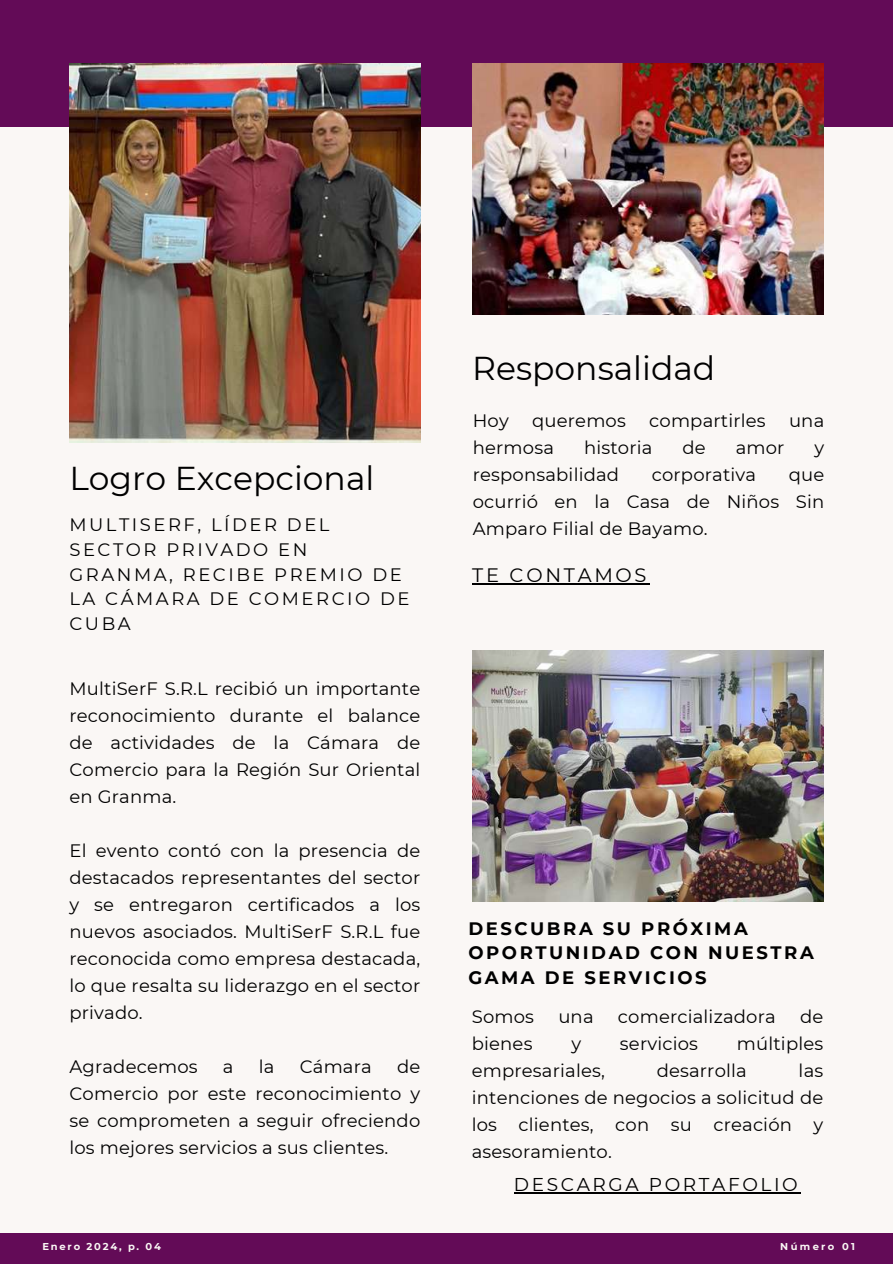
<style>
.page{position:relative;width:893px;height:1264px;background:#fff}
.page>*{position:absolute;margin:0;border:0;box-sizing:border-box;transform-origin:0 0}
.t1{font:33px "Montserrat";color:#000}
.t2{font:19.35px "Montserrat";letter-spacing:.14em;color:#000}
.t3{font:18.45px "Montserrat";letter-spacing:.14em;color:#000}
.t4{font:18px/27px "Montserrat";letter-spacing:.01em;color:#000;text-align:justify}
.t5{font:18px/24.8px "Montserrat";letter-spacing:.14em;color:#000}
.t6{font:700 18px/24.8px "Montserrat";letter-spacing:.14em;color:#000}
.t7{font:700 9.9px "Montserrat";letter-spacing:.18em;color:#faf7f5}
.t8{font:700 9.9px "Montserrat";letter-spacing:.24em;color:#faf7f5}
</style>
<div class="page">
<div style="left:0;top:0;width:892px;height:1263px;background:#faf7f5"></div>
<div style="left:0;top:0;width:892px;height:127px;background:#630b57"></div>
<img style="left:69px;top:64px;width:351px;height:379px">
<img style="left:472px;top:64px;width:351px;height:251px">
<img style="left:472px;top:650px;width:351px;height:251px">
<hr style="left:514px;top:1192px;width:286px;height:1px;background:#000">
<div style="left:0;top:1232px;width:892px;height:31px;background:#630b57"></div>
<hr style="left:472px;top:583px;width:177px;height:1px;background:#000">
<h1 class="t1" style="left:69px;top:458px;width:306px">Logro Excepcional</h1>
<p class="t5" style="left:69px;top:512px;width:341px">MULTISERF, LÍDER DEL<br>SECTOR PRIVADO EN<br>GRANMA, RECIBE PREMIO DE<br>LA CÁMARA DE COMERCIO DE<br>CUBA</p>
<p class="t4" style="left:69px;top:674px;width:352px">MultiSerF S.R.L recibió un importante reconocimiento durante el balance de actividades de la Cámara de Comercio para la Región Sur Oriental en Granma.</p>
<p class="t4" style="left:69px;top:836px;width:352px">El evento contó con la presencia de destacados representantes del sector y se entregaron certificados a los nuevos asociados. MultiSerF S.R.L fue reconocida como empresa destacada, lo que resalta su liderazgo en el sector privado.</p>
<p class="t4" style="left:69px;top:1052px;width:130px">Agradecemos</p>
<p class="t4" style="left:223px;top:1052px;width:12px">a</p>
<p class="t4" style="left:259px;top:1052px;width:17px">la</p>
<p class="t4" style="left:300px;top:1052px;width:74px">Cámara</p>
<p class="t4" style="left:69px;top:1052px;width:352px;text-indent:327px">de Comercio por este reconocimiento y se comprometen a seguir ofreciendo los mejores servicios a sus clientes.</p>
<h1 class="t1" style="left:472px;top:348px;width:244px">Responsalidad</h1>
<p class="t4" style="left:472px;top:407px;width:38px">Hoy</p>
<p class="t4" style="left:532px;top:407px;width:95px">queremos</p>
<p class="t4" style="left:649px;top:407px;width:118px">compartirles</p>
<p class="t4" style="left:789px;top:407px;width:37px">una</p>
<p class="t4" style="left:472px;top:434px;width:83px">hermosa</p>
<p class="t4" style="left:584px;top:434px;width:70px">historia</p>
<p class="t4" style="left:682px;top:434px;width:25px">de</p>
<p class="t4" style="left:735px;top:434px;width:50px">amor</p>
<p class="t4" style="left:814px;top:434px;width:11px">y</p>
<p class="t4" style="left:472px;top:461px;width:148px">responsabilidad</p>
<p class="t4" style="left:651px;top:461px;width:106px">corporativa</p>
<p class="t4" style="left:472px;top:461px;width:353px;text-indent:316px">que ocurrió en la Casa de Niños Sin Amparo Filial de Bayamo.</p>
<p class="t2" style="left:472px;top:563px;width:176px">TE CONTAMOS</p>
<p class="t6" style="left:468px;top:915px;width:347px">DESCUBRA SU PRÓXIMA<br>OPORTUNIDAD CON NUESTRA<br>GAMA DE SERVICIOS</p>
<p class="t4" style="left:471px;top:1002px;width:64px">Somos</p>
<p class="t4" style="left:558px;top:1002px;width:37px">una</p>
<p class="t4" style="left:618px;top:1002px;width:159px">comercializadora</p>
<p class="t4" style="left:800px;top:1002px;width:25px">de</p>
<p class="t4" style="left:471px;top:1029px;width:62px">bienes</p>
<p class="t4" style="left:571px;top:1029px;width:11px">y</p>
<p class="t4" style="left:620px;top:1029px;width:79px">servicios</p>
<p class="t4" style="left:736px;top:1029px;width:88px">múltiples</p>
<p class="t4" style="left:471px;top:1056px;width:135px">empresariales,</p>
<p class="t4" style="left:656px;top:1056px;width:92px">desarrolla</p>
<p class="t4" style="left:471px;top:1056px;width:353px;text-indent:327px">las intenciones de negocios a solicitud de los clientes, con su creación y asesoramiento.</p>
<p class="t3" style="left:514px;top:1173px;width:285px">DESCARGA PORTAFOLIO</p>
<p class="t7" style="left:42px;top:1240px;width:120px">Enero 2024, p. 04</p>
<p class="t8" style="left:780px;top:1240px;width:76px">Número 01</p>
</div>
